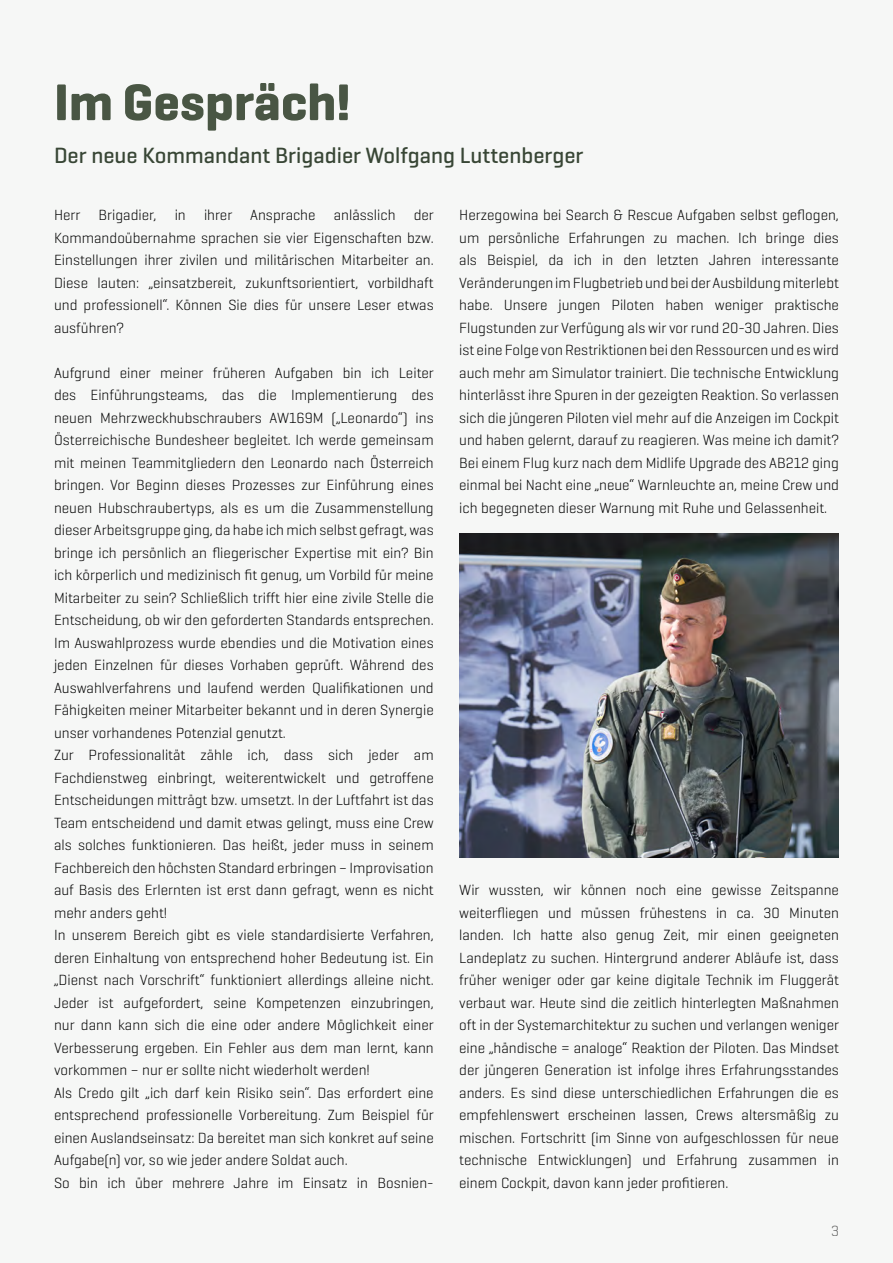
<style>
.page{position:relative;width:893px;height:1263px;background:#f6f7f6}
.page>*{position:absolute;margin:0;border:0;box-sizing:border-box;transform-origin:0 0}
.t1{font:700 52.5px "Geogrotesque";color:#495644}
.t2{font:500 22.5px "Geogrotesque";color:#384635}
.t3{font:300 15px/22.5px "Geogrotesque";color:#000;text-align:justify}
</style>
<div class="page">
<img style="left:459px;top:534px;width:380px;height:323px">
<h1 class="t1" style="left:54px;top:70px;width:298px">Im Gespräch!</h1>
<h2 class="t2" style="left:54px;top:141px;width:531px">Der neue Kommandant Brigadier Wolfgang Luttenberger</h2>
<p class="t3" style="left:54px;top:203px;width:381px">Herr Brigadier, in ihrer Ansprache anlässlich der Kommandoübernahme sprachen sie vier Eigenschaften bzw.<br>Einstellungen ihrer zivilen und militärischen Mitarbeiter an.<br>Diese lauten: „einsatzbereit, zukunftsorientiert, vorbildhaft und professionell“. Können Sie dies für unsere Leser etwas ausführen?</p>
<p class="t3" style="left:54px;top:361px;width:381px;text-align:left">Aufgrund einer meiner früheren Aufgaben bin ich Leiter des Einführungsteams, das die Implementierung des neuen Mehrzweckhubschraubers AW169M („Leonardo“) ins Österreichische Bundesheer begleitet. Ich werde gemeinsam mit meinen Teammitgliedern den Leonardo nach Österreich bringen. Vor Beginn dieses Prozesses zur Einführung eines neuen Hubschraubertyps, als es um die Zusammenstellung dieser Arbeitsgruppe ging, da habe ich mich selbst gefragt, was bringe ich persönlich an fliegerischer Expertise mit ein? Bin ich körperlich und medizinisch fit genug, um Vorbild für meine Mitarbeiter zu sein? Schließlich trifft hier eine zivile Stelle die Entscheidung, ob wir den geforderten Standards entsprechen.<br>Im Auswahlprozess wurde ebendies und die Motivation eines jeden Einzelnen für dieses Vorhaben geprüft. Während des Auswahlverfahrens und laufend werden Qualifikationen und Fähigkeiten meiner Mitarbeiter bekannt und in deren Synergie unser vorhandenes Potenzial genutzt.<br>Zur Professionalität zähle ich, dass sich jeder am Fachdienstweg einbringt, weiterentwickelt und getroffene Entscheidungen mitträgt bzw. umsetzt. In der Luftfahrt ist das Team entscheidend und damit etwas gelingt, muss eine Crew als solches funktionieren. Das heißt, jeder muss in seinem Fachbereich den höchsten Standard erbringen – Improvisation auf Basis des Erlernten ist erst dann gefragt, wenn es nicht mehr anders geht!<br>In unserem Bereich gibt es viele standardisierte Verfahren, deren Einhaltung von entsprechend hoher Bedeutung ist. Ein „Dienst nach Vorschrift“ funktioniert allerdings alleine nicht.<br>Jeder ist aufgefordert, seine Kompetenzen einzubringen, nur dann kann sich die eine oder andere Möglichkeit einer Verbesserung ergeben. Ein Fehler aus dem man lernt, kann vorkommen – nur er sollte nicht wiederholt werden!<br>Als Credo gilt „ich darf kein Risiko sein“. Das erfordert eine entsprechend professionelle Vorbereitung. Zum Beispiel für einen Auslandseinsatz: Da bereitet man sich konkret auf seine Aufgabe(n) vor, so wie jeder andere Soldat auch.<br>So bin ich über mehrere Jahre im Einsatz in Bosnien-</p>
<p class="t3" style="left:459px;top:203px;width:381px">Herzegowina bei Search &amp; Rescue Aufgaben selbst geflogen, um persönliche Erfahrungen zu machen. Ich bringe dies als Beispiel, da ich in den letzten Jahren interessante Veränderungen im Flugbetrieb und bei der Ausbildung miterlebt habe. Unsere jungen Piloten haben weniger praktische Flugstunden zur Verfügung als wir vor rund 20-30 Jahren. Dies ist eine Folge von Restriktionen bei den Ressourcen und es wird auch mehr am Simulator trainiert. Die technische Entwicklung hinterlässt ihre Spuren in der gezeigten Reaktion. So verlassen sich die jüngeren Piloten viel mehr auf die Anzeigen im Cockpit und haben gelernt, darauf zu reagieren. Was meine ich damit?<br>Bei einem Flug kurz nach dem Midlife Upgrade des AB212 ging einmal bei Nacht eine „neue“ Warnleuchte an, meine Crew und ich begegneten dieser Warnung mit Ruhe und Gelassenheit.</p>
<p class="t3" style="left:459px;top:878px;width:381px">Wir wussten, wir können noch eine gewisse Zeitspanne weiterfliegen und müssen frühestens in ca. 30 Minuten landen. Ich hatte also genug Zeit, mir einen geeigneten Landeplatz zu suchen. Hintergrund anderer Abläufe ist, dass früher weniger oder gar keine digitale Technik im Fluggerät verbaut war. Heute sind die zeitlich hinterlegten Maßnahmen oft in der Systemarchitektur zu suchen und verlangen weniger eine „händische = analoge“ Reaktion der Piloten. Das Mindset der jüngeren Generation ist infolge ihres Erfahrungsstandes anders. Es sind diese unterschiedlichen Erfahrungen die es empfehlenswert erscheinen lassen, Crews altersmäßig zu mischen. Fortschritt (im Sinne von aufgeschlossen für neue technische Entwicklungen) und Erfahrung zusammen in einem Cockpit, davon kann jeder profitieren.</p>
<p class="t3" style="left:831px;top:1219px;width:9px">3</p>
</div>
